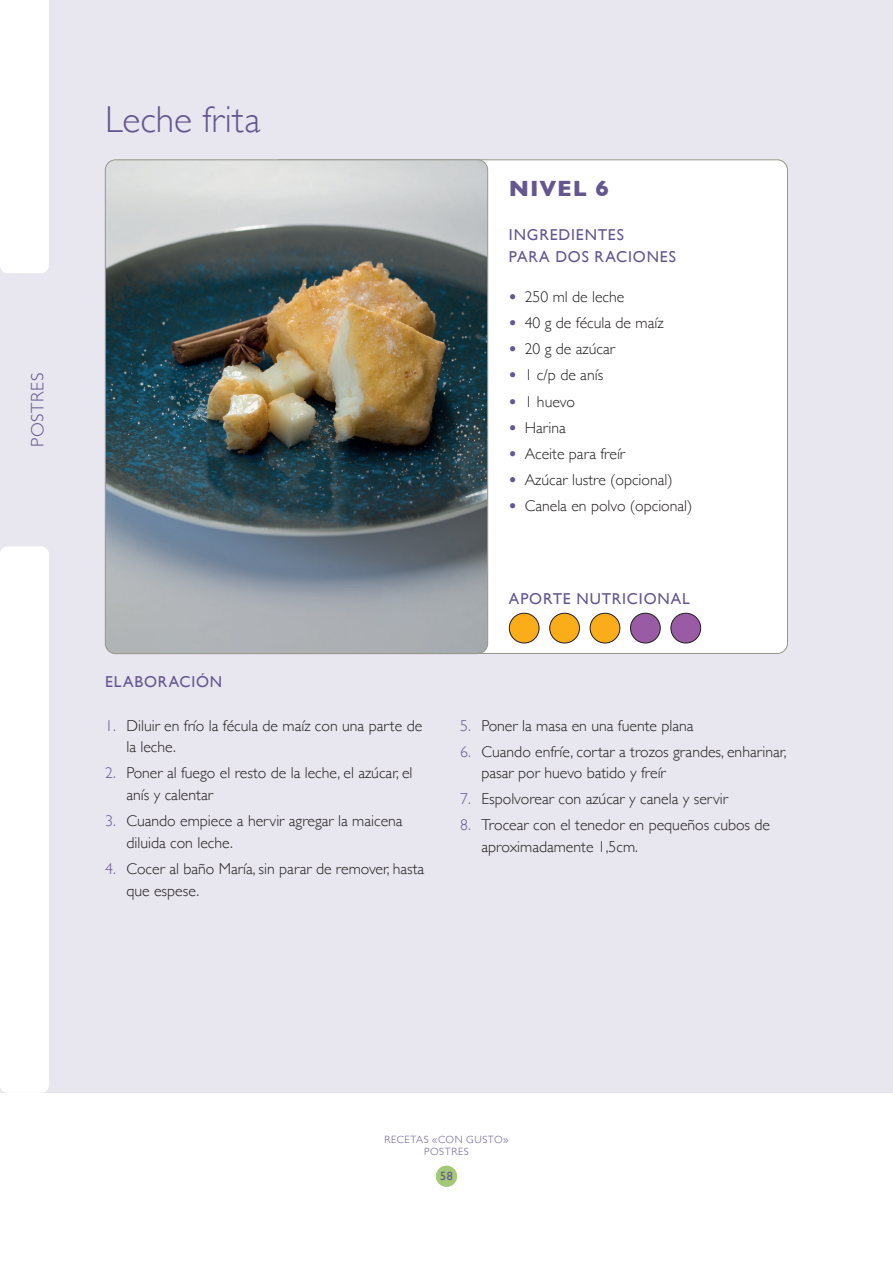
<style>
.page{position:relative;width:893px;height:1263px;background:#fff}
.page>*{position:absolute;margin:0;border:0;box-sizing:border-box;transform-origin:0 0}
.t1{font:300 37.5px "Gill Sans";color:#64568f}
.t2{font:700 22.5px "Gill Sans";letter-spacing:.035em;color:#64568f}
.t3{font:300 18px "Gill Sans";letter-spacing:.035em;color:#64568f}
.t4{font:300 15.75px/21.8px "Gill Sans";color:#231f20}
.t5{font:15.75px/21.8px "Gill Sans";letter-spacing:.05em;color:#64568f}
.t6{font:12px "Gill Sans";color:#64568f}
.t7{font:300 10.5px/12.6px "Gill Sans";letter-spacing:.055em;color:#64568f;text-align:center}
.s1{color:#64568f}
.s2{font-weight:700;color:#64568f}
</style>
<div class="page">
<div style="left:436px;top:1165px;width:21px;height:22px;background:#a3c876;border-radius:50%"></div>
<div style="left:0;top:0;width:893px;height:1093px;background:#e8e6ef"></div>
<div style="left:0;top:546px;width:49px;height:547px;background:#fff;border-radius:8px"></div>
<div style="left:0;top:0;width:49px;height:273px;background:#fff"></div>
<div style="left:270px;top:160px;width:517px;height:493px;background:#fff;border-radius:10px"></div>
<img style="left:105px;top:160px;width:383px;height:494px">
<div style="left:509px;top:613px;width:30px;height:30px;background:#faad19;border-radius:50%"></div>
<div style="left:509px;top:613px;width:30px;height:30px;border:1px solid #231f20;border-radius:50%"></div>
<div style="left:550px;top:613px;width:29px;height:30px;background:#faad19;border-radius:50%"></div>
<div style="left:549px;top:613px;width:31px;height:30px;border:1px solid #231f20;border-radius:50%"></div>
<div style="left:590px;top:613px;width:30px;height:30px;background:#faad19;border-radius:50%"></div>
<div style="left:590px;top:613px;width:30px;height:30px;border:1px solid #231f20;border-radius:50%"></div>
<div style="left:630px;top:613px;width:30px;height:30px;background:#9a5ba5;border-radius:50%"></div>
<div style="left:630px;top:613px;width:31px;height:30px;border:1px solid #231f20;border-radius:50%"></div>
<div style="left:671px;top:613px;width:30px;height:30px;background:#9a5ba5;border-radius:50%"></div>
<div style="left:670px;top:613px;width:31px;height:30px;border:1px solid #231f20;border-radius:50%"></div>
<p class="t3" style="left:23px;top:447px;width:76px;rotate:-90deg">POSTRES</p>
<h1 class="t1" style="left:105px;top:90px;width:157px">Leche frita</h1>
<p class="t5" style="left:105px;top:671px;width:119px">ELABORACIÓN</p>
<p class="t4" style="left:126px;top:714px;width:297px;text-indent:-21px"><span class="s1">1.</span> Diluir en frío la fécula de maíz con una parte de la leche.</p>
<p class="t4" style="left:126px;top:761px;width:288px;text-indent:-21px"><span class="s1">2.</span> Poner al fuego el resto de la leche, el azúcar, el anís y calentar</p>
<p class="t4" style="left:126px;top:809px;width:278px;text-indent:-21px"><span class="s1">3.</span> Cuando empiece a hervir agregar la maicena diluida con leche.</p>
<p class="t4" style="left:126px;top:857px;width:299px;text-indent:-21px"><span class="s1">4.</span> Cocer al baño María, sin parar de remover, hasta que espese.</p>
<h2 class="t2" style="left:509px;top:171px;width:101px">NIVEL 6</h2>
<p class="t5" style="left:509px;top:224px;width:168px">INGREDIENTES<br>PARA DOS RACIONES</p>
<p class="t4" style="left:509px;top:286px;width:117px"><span class="s2">•</span> 250 ml de leche</p>
<p class="t4" style="left:509px;top:312px;width:156px"><span class="s2">•</span> 40 g de fécula de maíz</p>
<p class="t4" style="left:509px;top:338px;width:108px"><span class="s2">•</span> 20 g de azúcar</p>
<p class="t4" style="left:509px;top:364px;width:96px"><span class="s2">•</span> 1 c/p de anís</p>
<p class="t4" style="left:509px;top:390px;width:68px"><span class="s2">•</span> 1 huevo</p>
<p class="t4" style="left:509px;top:416px;width:58px"><span class="s2">•</span> Harina</p>
<p class="t4" style="left:509px;top:442px;width:118px"><span class="s2">•</span> Aceite para freír</p>
<p class="t4" style="left:509px;top:468px;width:165px"><span class="s2">•</span> Azúcar lustre (opcional)</p>
<p class="t4" style="left:509px;top:494px;width:185px"><span class="s2">•</span> Canela en polvo (opcional)</p>
<p class="t5" style="left:509px;top:587px;width:182px">APORTE NUTRICIONAL</p>
<p class="t4" style="left:460px;top:714px;width:235px"><span class="s1">5.</span> Poner la masa en una fuente plana</p>
<p class="t4" style="left:481px;top:740px;width:306px;text-indent:-21px"><span class="s1">6.</span> Cuando enfríe, cortar a trozos grandes, enharinar, pasar por huevo batido y freír</p>
<p class="t4" style="left:460px;top:787px;width:269px"><span class="s1">7.</span> Espolvorear con azúcar y canela y servir</p>
<p class="t4" style="left:481px;top:813px;width:290px;text-indent:-21px"><span class="s1">8.</span> Trocear con el tenedor en pequeños cubos de aproximadamente 1,5cm.</p>
<p class="t7" style="left:384px;top:1132px;width:126px">RECETAS «CON GUSTO»<br>POSTRES</p>
<p class="t6" style="left:440px;top:1169px;width:14px">58</p>
</div>
